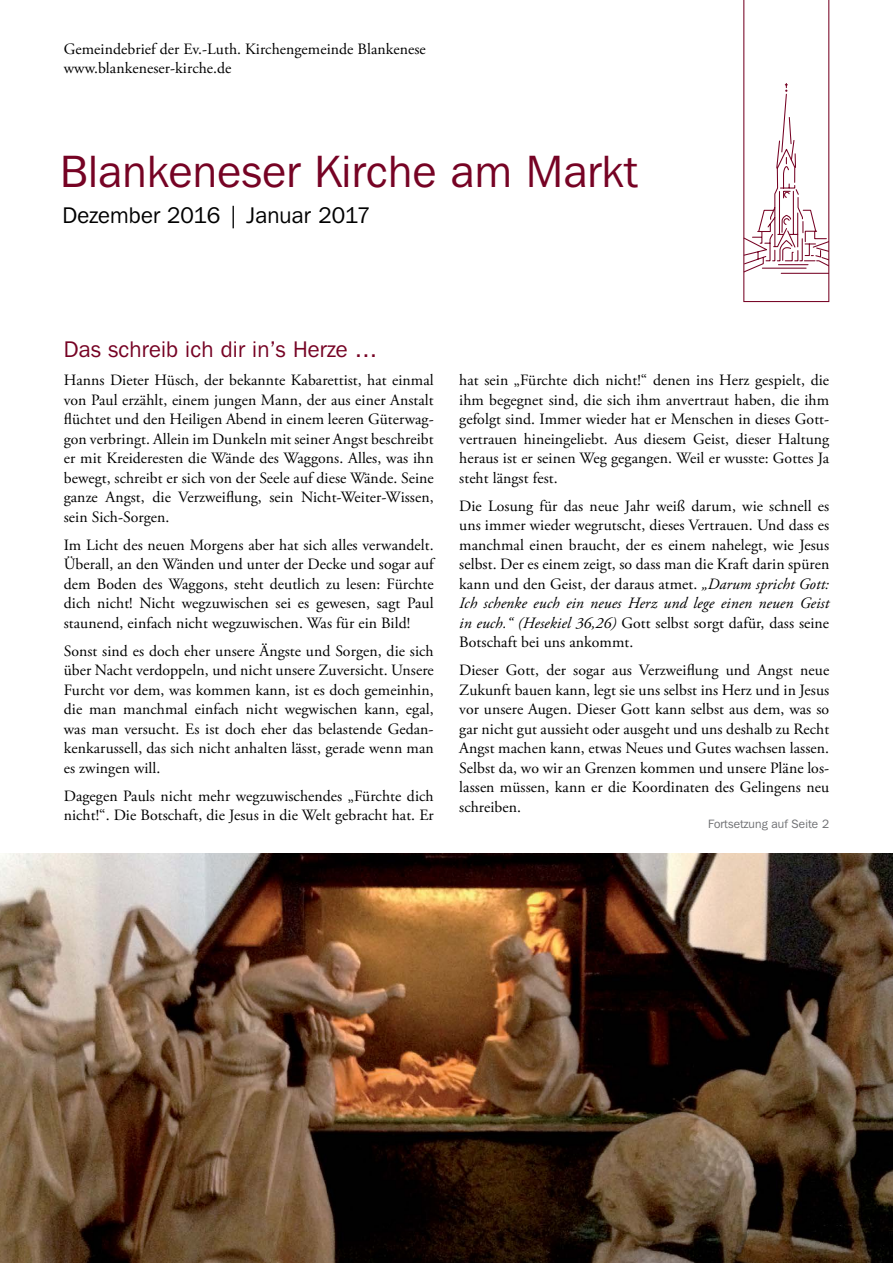
<style>
.page{position:relative;width:893px;height:1263px;background:#fff}
.page>*{position:absolute;margin:0;border:0;box-sizing:border-box;transform-origin:0 0}
.t1{font:45px "Franklin Gothic IT Cby BT";letter-spacing:.01em;color:#760324}
.t2{font:22.5px "Franklin Gothic IT Cby BT";letter-spacing:.01em;color:#760324}
.t3{font:22.5px "Franklin Gothic IT Cby BT";letter-spacing:.01em;color:#000}
.t4{font:15.75px/19.5px "Adobe Garamond Pro";letter-spacing:.005em;color:#000;text-align:justify}
.t5{font:12px "Franklin Gothic IT Cby BT";letter-spacing:.01em;color:#6d6e71}
.s1{font-style:italic}
</style>
<div class="page">
<svg style="left:743px;top:0;width:86px;height:302px"></svg>
<img style="left:0;top:853px;width:893px;height:410px">
<p class="t4" style="left:64px;top:40px;width:364px">Gemeindebrief der Ev.-Luth. Kirchengemeinde Blankenese www.blankeneser-kirche.de</p>
<h1 class="t1" style="left:60px;top:144px;width:579px">Blankeneser Kirche am Markt</h1>
<h2 class="t3" style="left:62px;top:202px;width:309px">Dezember 2016 | Januar 2017</h2>
<h2 class="t2" style="left:64px;top:336px;width:315px">Das schreib ich dir in’s Herze …</h2>
<p class="t4" style="left:64px;top:371px;width:371px">Hanns Dieter Hüsch, der bekannte Kabarettist, hat einmal von Paul erzählt, einem jungen Mann, der aus einer Anstalt flüchtet und den Heiligen Abend in einem leeren Güterwag&shy;gon verbringt. Allein im Dunkeln mit seiner Angst beschreibt er mit Kreideresten die Wände des Waggons. Alles, was ihn bewegt, schreibt er sich von der Seele auf diese Wände. Seine ganze Angst, die Verzweiflung, sein Nicht-Weiter-Wissen, sein Sich-Sorgen.</p>
<p class="t4" style="left:64px;top:536px;width:371px">Im Licht des neuen Morgens aber hat sich alles verwandelt.<br>Überall, an den Wänden und unter der Decke und sogar auf dem Boden des Waggons, steht deutlich zu lesen: Fürchte dich nicht! Nicht wegzuwischen sei es gewesen, sagt Paul staunend, einfach nicht wegzuwischen. Was für ein Bild!</p>
<p class="t4" style="left:64px;top:642px;width:371px">Sonst sind es doch eher unsere Ängste und Sorgen, die sich über Nacht verdoppeln, und nicht unsere Zuversicht. Unsere Furcht vor dem, was kommen kann, ist es doch gemeinhin, die man manchmal einfach nicht wegwischen kann, egal, was man versucht. Es ist doch eher das belastende Gedan&shy;kenkarussell, das sich nicht anhalten lässt, gerade wenn man es zwingen will.</p>
<p class="t4" style="left:64px;top:787px;width:371px">Dagegen Pauls nicht mehr wegzuwischendes „Fürchte dich nicht!“. Die Botschaft, die Jesus in die Welt gebracht hat. Er</p>
<p class="t4" style="left:459px;top:371px;width:371px">hat sein „Fürchte dich nicht!“ denen ins Herz gespielt, die ihm begegnet sind, die sich ihm anvertraut haben, die ihm gefolgt sind. Immer wieder hat er Menschen in dieses Gott&shy;vertrauen hineingeliebt. Aus diesem Geist, dieser Haltung heraus ist er seinen Weg gegangen. Weil er wusste: Gottes Ja steht längst fest.</p>
<p class="t4" style="left:459px;top:497px;width:371px">Die Losung für das neue Jahr weiß darum, wie schnell es uns immer wieder wegrutscht, dieses Vertrauen. Und dass es manchmal einen braucht, der es einem nahelegt, wie Jesus selbst. Der es einem zeigt, so dass man die Kraft darin spüren kann und den Geist, der daraus atmet. <span class="s1">„Darum spricht Gott:<br>Ich schenke euch ein neues Herz und lege einen neuen Geist in euch.“ (Hesekiel 36,26)</span> Gott selbst sorgt dafür, dass seine Botschaft bei uns ankommt.</p>
<p class="t4" style="left:459px;top:661px;width:371px">Dieser Gott, der sogar aus Verzweiflung und Angst neue Zukunft bauen kann, legt sie uns selbst ins Herz und in Jesus vor unsere Augen. Dieser Gott kann selbst aus dem, was so gar nicht gut aussieht oder ausgeht und uns deshalb zu Recht Angst machen kann, etwas Neues und Gutes wachsen lassen.<br>Selbst da, wo wir an Grenzen kommen und unsere Pläne los&shy;lassen müssen, kann er die Koordinaten des Gelingens neu schreiben.</p>
<p class="t5" style="left:708px;top:817px;width:123px">Fortsetzung auf Seite 2</p>
</div>
